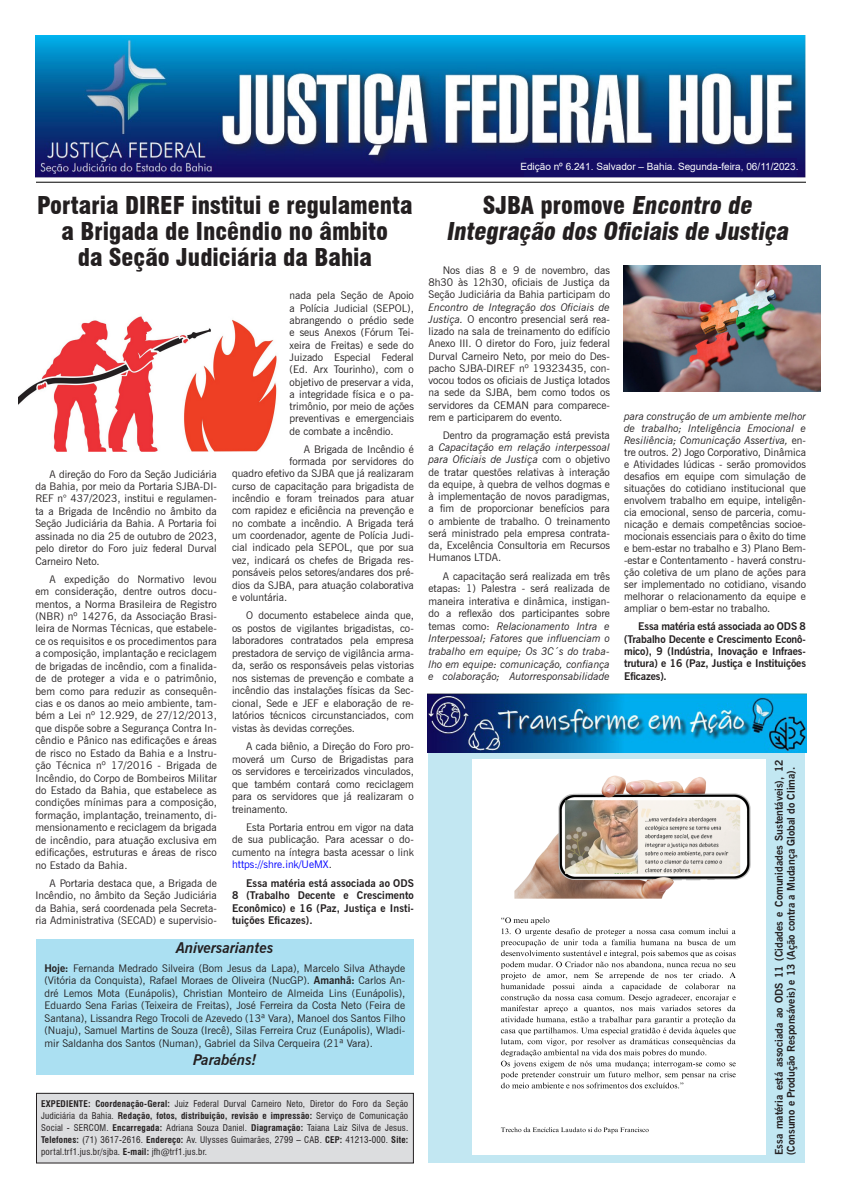
<style>
.page{position:relative;width:842px;height:1191px;background:#fff}
.page>*{position:absolute;margin:0;border:0;box-sizing:border-box;transform-origin:0 0}
.Título_-_3_Colunas{font:900 condensed 24px/26px "Swiss 721 BT";color:#231f20;text-align:center}
.Título_-_3_Colunas-2{font:italic 900 condensed 24px/26px "Swiss 721 BT";color:#231f20;text-align:center}
.Aniversariantes_-_Tí{font:italic 700 15px "News Gothic BT";color:#231f20}
.Aniversariantes_-_Te{font:italic 700 15px "News Gothic BT";color:#231f20}
.Texto_de_notas{font:10.5px/12.4px "News Gothic BT";color:#231f20;text-align:justify}
.Aniversariantes_-_Te-2{font:10.5px/12.5px "News Gothic BT";color:#231f20;text-align:justify}
.Texto_de_notas-2{font:700 10.5px/12.3px "News Gothic BT";color:#231f20;text-align:justify}
.Texto_de_notas-3{font:italic 10.5px/12.5px "News Gothic BT";color:#231f20;text-align:justify}
.Texto_de_notas-4{font:10px "Arial";color:#fff}
.Título_-_1_Coluna{font:condensed 9px/12px "Swiss 721 BT";letter-spacing:.02em;color:#231f20;text-align:justify}
.s1{color:#00f}
.s2{font-weight:700}
.s3{font-style:normal}
.s4{font-style:italic}
</style>
<div class="page">
<img style="left:36px;top:35px;width:770px;height:142px">
<div style="left:524px;top:159px;width:273px;height:18px;background:#150e65"></div>
<hr style="left:36px;top:182px;width:770px;height:1px;background:#000">
<div style="left:36px;top:939px;width:378px;height:135px;background:#abe0f2"></div>
<div style="left:36px;top:1093px;width:377px;height:70px;background:#dcdddf"></div>
<div style="left:36px;top:1092px;width:378px;height:71px;border:1px solid #231f20"></div>
<div style="left:428px;top:710px;width:377px;height:453px;background:#c2e7f2"></div>
<img style="left:428px;top:694px;width:378px;height:58px">
<img style="left:472px;top:759px;width:293px;height:395px">
<img style="left:18px;top:316px;width:259px;height:136px">
<img style="left:624px;top:266px;width:196px;height:125px">
<p class="Título_-_3_Colunas" style="left:37px;top:192px;width:377px">Portaria DIREF institui e regulamenta a Brigada de Incêndio no âmbito</p>
<p class="Título_-_3_Colunas" style="left:78px;top:244px;width:296px">da Seção Judiciária da Bahia</p>
<p class="Texto_de_notas" style="left:290px;top:289px;width:126px">nada pela Seção de Apoio a Polícia Judicial (SEPOL), abrangendo o prédio sede e seus Anexos (Fórum Tei&shy;xeira de Freitas) e sede do Juizado Especial Federal (Ed. Arx Tourinho), com o objetivo de preservar a vida, a integridade física e o pa&shy;trimônio, por meio de ações preventivas e emergenciais de combate a incêndio.</p>
<p class="Texto_de_notas" style="left:304px;top:443px;width:112px">A Brigada de Incêndio é</p>
<p class="Texto_de_notas" style="left:290px;top:455px;width:126px">formada por servidores do</p>
<p class="Texto_de_notas" style="left:232px;top:467px;width:183px">quadro efetivo da SJBA que já realizaram</p>
<p class="Texto_de_notas" style="left:232px;top:479px;width:183px">curso de capacitação para brigadista de</p>
<p class="Texto_de_notas" style="left:232px;top:492px;width:183px">incêndio e foram treinados para atuar</p>
<p class="Texto_de_notas" style="left:232px;top:504px;width:183px">com rapidez e eficiência na prevenção e</p>
<p class="Texto_de_notas" style="left:232px;top:516px;width:183px">no combate a incêndio. A Brigada terá</p>
<p class="Texto_de_notas" style="left:232px;top:529px;width:183px">um coordenador, agente de Polícia Judi-</p>
<p class="Texto_de_notas" style="left:232px;top:541px;width:183px">cial indicado pela SEPOL, que por sua</p>
<p class="Texto_de_notas" style="left:232px;top:553px;width:183px">vez, indicará os chefes de Brigada res-</p>
<p class="Texto_de_notas" style="left:232px;top:566px;width:183px">ponsáveis pelos setores/andares dos pré-</p>
<p class="Texto_de_notas" style="left:232px;top:578px;width:183px">dios da SJBA, para atuação colaborativa</p>
<p class="Texto_de_notas" style="left:232px;top:591px;width:57px">e voluntária.</p>
<p class="Texto_de_notas" style="left:232px;top:609px;width:183px;text-indent:14px">O documento estabelece ainda que, os postos de vigilantes brigadistas, co&shy;laboradores contratados pela empresa prestadora de serviço de vigilância arma&shy;da, serão os responsáveis pelas vistorias nos sistemas de prevenção e combate a incêndio das instalações físicas da Sec&shy;cional, Sede e JEF e elaboração de re&shy;latórios técnicos circunstanciados, com vistas às devidas correções.</p>
<p class="Texto_de_notas" style="left:232px;top:740px;width:183px;text-indent:14px">A cada biênio, a Direção do Foro pro&shy;moverá um Curso de Brigadistas para os servidores e terceirizados vinculados, que também contará como reciclagem para os servidores que já realizaram o treinamento.</p>
<p class="Texto_de_notas" style="left:232px;top:820px;width:183px;text-indent:14px">Esta Portaria entrou em vigor na data de sua publicação. Para acessar o do&shy;cumento na íntegra basta acessar o link <span class="s1">https://shre.ink/UeMX</span>.</p>
<p class="Texto_de_notas-2" style="left:232px;top:876px;width:183px;text-indent:14px">Essa matéria está associada ao ODS 8 (Trabalho Decente e Crescimento Econômico) e 16 (Paz, Justiça e Insti&shy;tuições Eficazes).</p>
<p class="Texto_de_notas" style="left:35px;top:467px;width:183px;text-indent:14px">A direção do Foro da Seção Judiciária da Bahia, por meio da Portaria SJBA-DI-REF n° 437/2023, institui e regulamen&shy;ta a Brigada de Incêndio no âmbito da Seção Judiciária da Bahia. A Portaria foi assinada no dia 25 de outubro de 2023, pelo diretor do Foro juiz federal Durval Carneiro Neto.</p>
<p class="Texto_de_notas" style="left:35px;top:572px;width:183px;text-indent:14px">A expedição do Normativo levou em consideração, dentre outros docu&shy;mentos, a Norma Brasileira de Registro (NBR) nº 14276, da Associação Brasi&shy;leira de Normas Técnicas, que estabele&shy;ce os requisitos e os procedimentos para a composição, implantação e reciclagem de brigadas de incêndio, com a finalida&shy;de de proteger a vida e o patrimônio, bem como para reduzir as consequên&shy;cias e os danos ao meio ambiente, tam&shy;bém a Lei nº 12.929, de 27/12/2013, que dispõe sobre a Segurança Contra In&shy;cêndio e Pânico nas edificações e áreas de risco no Estado da Bahia e a Instru&shy;ção Técnica nº 17/2016 - Brigada de Incêndio, do Corpo de Bombeiros Militar do Estado da Bahia, que estabelece as condições mínimas para a composição, formação, implantação, treinamento, di&shy;mensionamento e reciclagem da brigada de incêndio, para atuação exclusiva em edificações, estruturas e áreas de risco no Estado da Bahia.</p>
<p class="Texto_de_notas" style="left:35px;top:876px;width:183px;text-indent:14px">A Portaria destaca que, a Brigada de Incêndio, no âmbito da Seção Judiciária da Bahia, será coordenada pela Secreta&shy;ria Administrativa (SECAD) e supervisio-</p>
<p class="Aniversariantes_-_Tí" style="left:176px;top:938px;width:99px">Aniversariantes</p>
<p class="Aniversariantes_-_Te-2" style="left:45px;top:961px;width:362px"><span class="s2">Hoje:</span> Fernanda Medrado Silveira (Bom Jesus da Lapa), Marcelo Silva Athayde (Vitória da Conquista), Rafael Moraes de Oliveira (NucGP). <span class="s2">Amanhã:</span> Carlos An&shy;dré Lemos Mota (Eunápolis), Christian Monteiro de Almeida Lins (Eunápolis), Eduardo Sena Farias (Teixeira de Freitas), José Ferreira da Costa Neto (Feira de Santana), Lissandra Rego Trocoli de Azevedo (13ª Vara), Manoel dos Santos Filho (Nuaju), Samuel Martins de Souza (Irecê), Silas Ferreira Cruz (Eunápolis), Wladi&shy;mir Saldanha dos Santos (Numan), Gabriel da Silva Cerqueira (21ª Vara).</p>
<p class="Aniversariantes_-_Te" style="left:193px;top:1051px;width:65px">Parabéns!</p>
<p class="Título_-_1_Coluna" style="left:41px;top:1097px;width:369px"><span class="s2">EXPEDIENTE: Coordenação-Geral:</span> Juiz Federal Durval Carneiro Neto, Diretor do Foro da Seção Judiciária da Bahia. <span class="s2">Redação, fotos, distribuição, revisão e impressão:</span> Serviço de Comunicação Social - SERCOM. <span class="s2">Encarregada:</span> Adriana Souza Daniel. <span class="s2">Diagramação:</span> Taiana Laiz Silva de Jesus.<br><span class="s2">Telefones:</span> (71) 3617-2616. <span class="s2">Endereço:</span> Av. Ulysses Guimarães, 2799 – CAB. <span class="s2">CEP:</span> 41213-000. <span class="s2">Site: </span>portal.trf1.jus.br/sjba. <span class="s2">E-mail:</span> jfh@trf1.jus.br.</p>
<p class="Texto_de_notas-4" style="left:520px;top:160px;width:280px">Edição nº 6.241. Salvador – Bahia. Segunda-feira, 06/11/2023.</p>
<p class="Título_-_3_Colunas-2" style="left:446px;top:192px;width:348px"><span class="s3">SJBA promove</span> Encontro de<br>Integração dos Oficiais de Justiça</p>
<p class="Texto_de_notas" style="left:428px;top:264px;width:183px;text-indent:14px">Nos dias 8 e 9 de novembro, das 8h30 às 12h30, oficiais de Justiça da Seção Judiciária da Bahia participam do <span class="s4">Encontro de Integração dos Oficiais de Justiça.</span> O encontro presencial será rea&shy;lizado na sala de treinamento do edifício Anexo III. O diretor do Foro, juiz federal Durval Carneiro Neto, por meio do Des&shy;pacho SJBA-DIREF nº 19323435, con&shy;vocou todos os oficiais de Justiça lotados na sede da SJBA, bem como todos os servidores da CEMAN para comparece&shy;rem e participarem do evento.</p>
<p class="Texto_de_notas" style="left:428px;top:429px;width:183px;text-indent:14px">Dentro da programação está prevista a <span class="s4">Capacitação em relação interpessoal para Oficiais de Justiça</span> com o objetivo de tratar questões relativas à interação da equipe, à quebra de velhos dogmas e à implementação de novos paradigmas, a fim de proporcionar benefícios para o ambiente de trabalho. O treinamento será ministrado pela empresa contrata&shy;da, Excelência Consultoria em Recursos Humanos LTDA.</p>
<p class="Texto_de_notas-3" style="left:428px;top:569px;width:183px;text-indent:14px"><span class="s3">A capacitação será realizada em três etapas: 1) Palestra - será realizada de maneira interativa e dinâmica, instigan&shy;do a reflexão dos participantes sobre temas como:</span> Relacionamento Intra e Interpessoal; Fatores que influenciam o trabalho em equipe; Os 3C´s do traba&shy;lho em equipe: comunicação, confiança e colaboração; Autorresponsabilidade</p>
<p class="Texto_de_notas" style="left:624px;top:410px;width:183px;line-height:12px"><span class="s4">para construção de um ambiente melhor de trabalho; Inteligência Emocional e Resiliência; Comunicação Assertiva,</span> en&shy;tre outros. 2) Jogo Corporativo, Dinâmica e Atividades lúdicas - serão promovidos desafios em equipe com simulação de situações do cotidiano institucional que envolvem trabalho em equipe, inteligên&shy;cia emocional, senso de parceria, comu&shy;nicação e demais competências socioe&shy;mocionais essenciais para o êxito do time e bem-estar no trabalho e 3) Plano Bem--estar e Contentamento - haverá constru&shy;ção coletiva de um plano de ações para ser implementado no cotidiano, visando melhorar o relacionamento da equipe e ampliar o bem-estar no trabalho.</p>
<p class="Texto_de_notas-2" style="left:624px;top:620px;width:183px;text-indent:14px">Essa matéria está associada ao ODS 8 (Trabalho Decente e Crescimento Econô&shy;mico), 9 (Indústria, Inovação e Infraes&shy;trutura) e 16 (Paz, Justiça e Instituições Eficazes).</p>
<p class="Texto_de_notas-2" style="left:773px;top:1155px;width:397px;rotate:-90deg">Essa matéria está associada ao ODS 11 (Cidades e Comunidades Sustentáveis), 12 (Consumo e Produção Responsáveis) e 13 (Ação contra a Mudança Global do Clima).</p>
</div>
